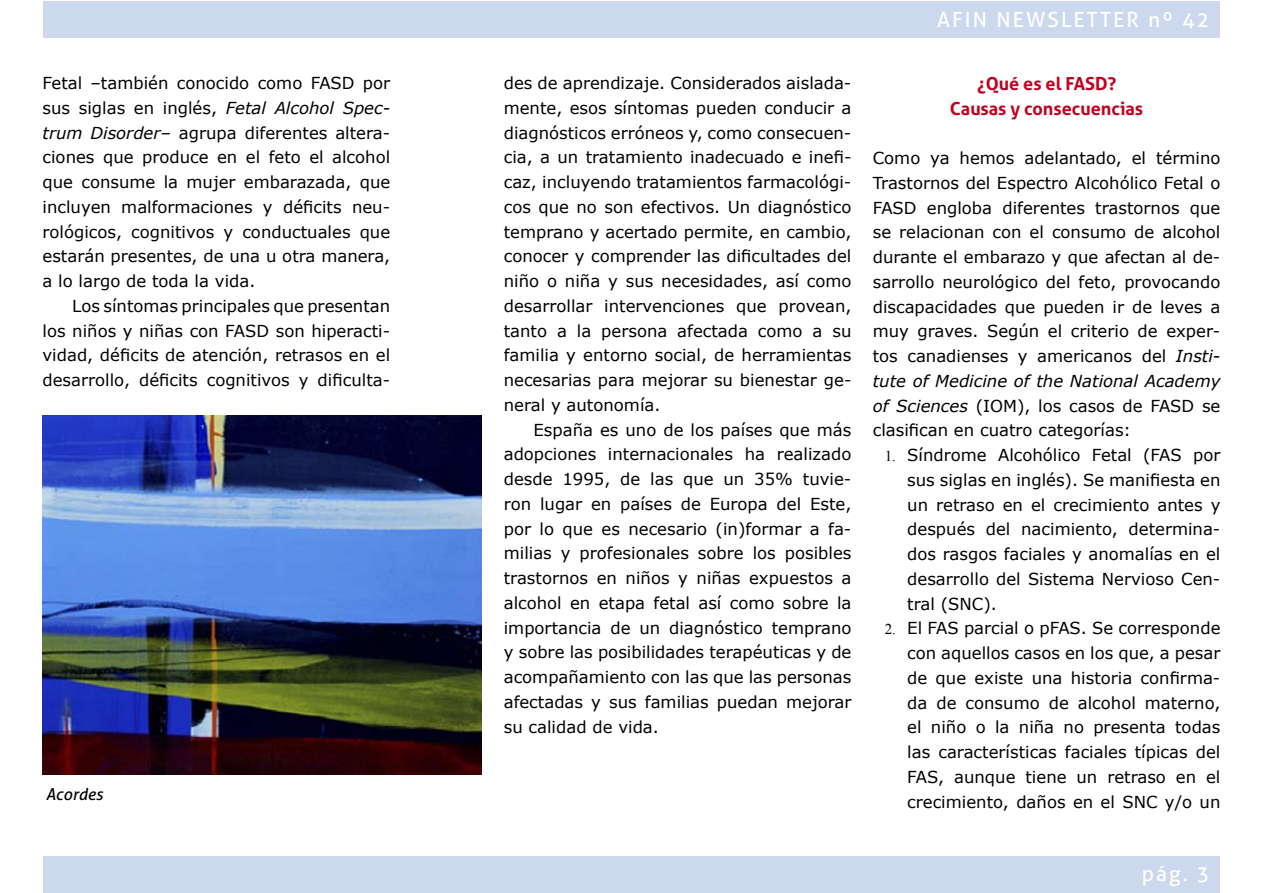
<style>
.page{position:relative;width:1263px;height:893px;background:#fff}
.page>*{position:absolute;margin:0;border:0;box-sizing:border-box;transform-origin:0 0}
.t1{font:21px "Aller";letter-spacing:.1em;color:#fff}
.t2{font:700 18px/24.8px "Aller";color:#c1001f;text-align:center}
.t3{font:16.5px/24.8px "Verdana";color:#000;text-align:justify}
.t4{font:italic 16.5px "Aller";color:#000}
.s1{font-style:italic}
.s2{font-family:"Times New Roman";font-size:15px}
</style>
<div class="page">
<div style="left:43px;top:1px;width:1177px;height:37px;background:#ccd8ed"></div>
<div style="left:43px;top:856px;width:1177px;height:37px;background:#ccd8ed"></div>
<img style="left:43px;top:416px;width:438px;height:359px">
<p class="t3" style="left:43px;top:71px;width:349px">Fetal –también conocido como FASD por sus siglas en inglés, <span class="s1">Fetal Alcohol Spec&shy;trum Disorder–</span> agrupa diferentes altera&shy;ciones que produce en el feto el alcohol que consume la mujer embarazada, que incluyen malformaciones y déficits neu&shy;rológicos, cognitivos y conductuales que estarán presentes, de una u otra manera, a lo largo de toda la vida.</p>
<p class="t3" style="left:43px;top:294px;width:349px;text-indent:30px">Los síntomas principales que presentan los niños y niñas con FASD son hiperacti&shy;vidad, déficits de atención, retrasos en el desarrollo, déficits cognitivos y dificulta-</p>
<p class="t4" style="left:46px;top:784px;width:59px">Acordes</p>
<p class="t3" style="left:504px;top:71px;width:349px">des de aprendizaje. Considerados aislada&shy;mente, esos síntomas pueden conducir a diagnósticos erróneos y, como consecuen&shy;cia, a un tratamiento inadecuado e inefi&shy;caz, incluyendo tratamientos farmacológi&shy;cos que no son efectivos. Un diagnóstico temprano y acertado permite, en cambio, conocer y comprender las dificultades del niño o niña y sus necesidades, así como desarrollar intervenciones que provean, tanto a la persona afectada como a su familia y entorno social, de herramientas necesarias para mejorar su bienestar ge&shy;neral y autonomía.</p>
<p class="t3" style="left:504px;top:418px;width:349px;text-indent:30px">España es uno de los países que más adopciones internacionales ha realizado desde 1995, de las que un 35% tuvie&shy;ron lugar en países de Europa del Este, por lo que es necesario (in)formar a fa&shy;milias y profesionales sobre los posibles trastornos en niños y niñas expuestos a alcohol en etapa fetal así como sobre la importancia de un diagnóstico temprano y sobre las posibilidades terapéuticas y de acompañamiento con las que las personas afectadas y sus familias puedan mejorar su calidad de vida.</p>
<p class="t1" style="left:937px;top:7px;width:274px">AFIN NEWSLETTER nº 42</p>
<p class="t2" style="left:950px;top:71px;width:195px">¿Qué es el FASD?<br>Causas y consecuencias</p>
<p class="t3" style="left:873px;top:146px;width:349px">Como ya hemos adelantado, el término Trastornos del Espectro Alcohólico Fetal o FASD engloba diferentes trastornos que se relacionan con el consumo de alcohol durante el embarazo y que afectan al de&shy;sarrollo neurológico del feto, provocando discapacidades que pueden ir de leves a muy graves. Según el criterio de exper&shy;tos canadienses y americanos del <span class="s1">Insti&shy;tute of Medicine of the National Academy of Sciences</span> (IOM), los casos de FASD se clasifican en cuatro categorías:</p>
<p class="t3" style="left:907px;top:443px;width:315px;text-indent:-22px"><span class="s2">1.</span> Síndrome Alcohólico Fetal (FAS por sus siglas en inglés). Se manifiesta en un retraso en el crecimiento antes y después del nacimiento, determina&shy;dos rasgos faciales y anomalías en el desarrollo del Sistema Nervioso Cen&shy;tral (SNC).</p>
<p class="t3" style="left:907px;top:616px;width:315px;text-indent:-22px"><span class="s2">2.</span> El FAS parcial o pFAS. Se corresponde con aquellos casos en los que, a pesar de que existe una historia confirma&shy;da de consumo de alcohol materno, el niño o la niña no presenta todas las características faciales típicas del FAS, aunque tiene un retraso en el crecimiento, daños en el SNC y/o un</p>
<p class="t1" style="left:1142px;top:861px;width:69px">pág. 3</p>
</div>
